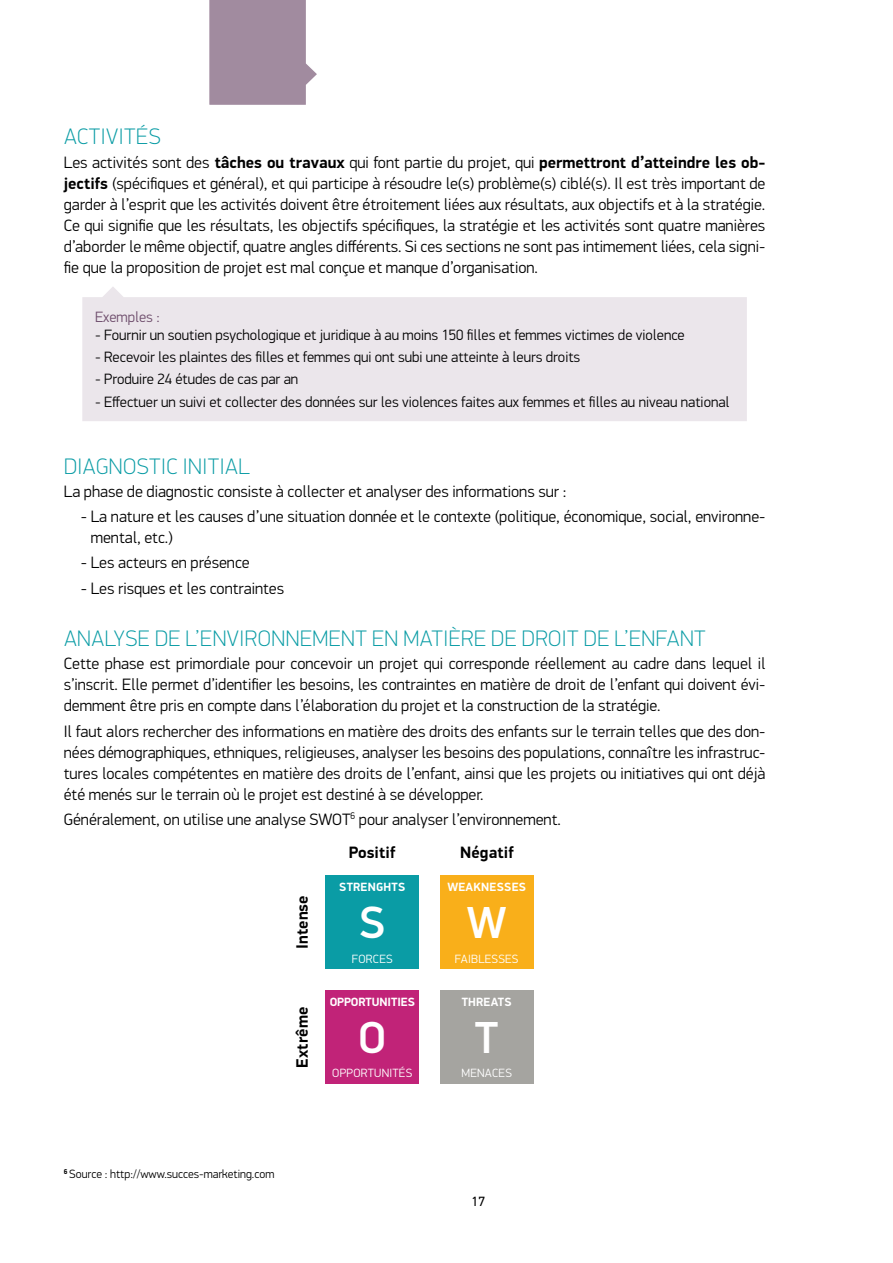
<style>
.page{position:relative;width:893px;height:1263px;background:#fff}
.page>*{position:absolute;margin:0;border:0;box-sizing:border-box;transform-origin:0 0}
.t1{font:500 45px "PF Din Display Pro";color:#fff}
.t2{font:100 22.5px "PF Din Display Pro";letter-spacing:.02em;color:#0a9ca5}
.t3{font:300 16.5px/21px "PF Din Display Pro";color:#000;text-align:justify}
.t4{font:700 16.5px "PF Din Display Pro";letter-spacing:.01em;color:#000}
.t5{font:300 15px "PF Din Display Pro";color:#000}
.t6{font:300 15px "PF Din Display Pro";color:#6d4c6b}
.t7{font:13.5px "PF Din Display Pro";color:#000}
.t8{font:300 12px "PF Din Display Pro";color:#000}
.t9{font:300 12px "PF Din Display Pro";letter-spacing:.02em;color:#fff}
.t10{font:700 12px "PF Din Display Pro";letter-spacing:.02em;color:#fff}
.t11{font:700 12px "PF Din Display Pro";letter-spacing:-.005em;color:#fff}
.s1{font-weight:700}
</style>
<div class="page">
<svg style="left:209px;top:0;width:108px;height:105px"></svg>
<svg style="left:82px;top:287px;width:665px;height:134px;fill:#ebe6eb"></svg>
<div style="left:325px;top:875px;width:94px;height:94px;background:#0a9ca5"></div>
<div style="left:325px;top:990px;width:94px;height:94px;background:#c12378"></div>
<div style="left:440px;top:875px;width:94px;height:94px;background:#f9af1a"></div>
<div style="left:440px;top:990px;width:94px;height:94px;background:#a5a4a0"></div>
<h2 class="t2" style="left:64px;top:124px;width:98px">ACTIVITÉS</h2>
<p class="t3" style="left:64px;top:152px;width:703px">Les activités sont des <span class="s1">tâches ou travaux</span> qui font partie du projet, qui <span class="s1">permettront d’atteindre les ob&shy;jectifs</span> (spécifiques et général), et qui participe à résoudre le(s) problème(s) ciblé(s). Il est très important de garder à l’esprit que les activités doivent être étroitement liées aux résultats, aux objectifs et à la stratégie.<br>Ce qui signifie que les résultats, les objectifs spécifiques, la stratégie et les activités sont quatre manières d’aborder le même objectif, quatre angles différents. Si ces sections ne sont pas intimement liées, cela signi&shy;fie que la proposition de projet est mal conçue et manque d’organisation.</p>
<p class="t6" style="left:95px;top:308px;width:66px">Exemples :</p>
<p class="t5" style="left:95px;top:326px;width:591px">- Fournir un soutien psychologique et juridique à au moins 150 filles et femmes victimes de violence</p>
<p class="t5" style="left:95px;top:348px;width:487px">- Recevoir les plaintes des filles et femmes qui ont subi une atteinte à leurs droits</p>
<p class="t5" style="left:95px;top:371px;width:205px">- Produire 24 études de cas par an</p>
<p class="t5" style="left:95px;top:393px;width:636px">- Effectuer un suivi et collecter des données sur les violences faites aux femmes et filles au niveau national</p>
<h2 class="t2" style="left:64px;top:453px;width:187px">DIAGNOSTIC INITIAL</h2>
<p class="t3" style="left:64px;top:481px;width:504px">La phase de diagnostic consiste à collecter et analyser des informations sur :</p>
<p class="t3" style="left:91px;top:506px;width:676px;text-indent:-10px">- La nature et les causes d’une situation donnée et le contexte (politique, économique, social, environne&shy;mental, etc.)</p>
<p class="t3" style="left:81px;top:552px;width:171px">- Les acteurs en présence</p>
<p class="t3" style="left:81px;top:578px;width:205px">- Les risques et les contraintes</p>
<h2 class="t2" style="left:64px;top:625px;width:643px">ANALYSE DE L’ENVIRONNEMENT EN MATIÈRE DE DROIT DE L’ENFANT</h2>
<p class="t3" style="left:64px;top:653px;width:703px">Cette phase est primordiale pour concevoir un projet qui corresponde réellement au cadre dans lequel il s’inscrit. Elle permet d’identifier les besoins, les contraintes en matière de droit de l’enfant qui doivent évi&shy;demment être pris en compte dans l’élaboration du projet et la construction de la stratégie.</p>
<p class="t3" style="left:64px;top:721px;width:703px">Il faut alors rechercher des informations en matière des droits des enfants sur le terrain telles que des don&shy;nées démographiques, ethniques, religieuses, analyser les besoins des populations, connaître les infrastruc&shy;tures locales compétentes en matière des droits de l’enfant, ainsi que les projets ou initiatives qui ont déjà été menés sur le terrain où le projet est destiné à se développer.</p>
<p class="t3" style="left:64px;top:809px;width:498px">Généralement, on utilise une analyse SWOT<sup>6</sup> pour analyser l’environnement.</p>
<p class="t4" style="left:292px;top:949px;width:56px;rotate:-90deg">Intense</p>
<p class="t4" style="left:292px;top:1068px;width:63px;rotate:-90deg">Extrême</p>
<p class="t4" style="left:349px;top:842px;width:48px">Positif</p>
<p class="t10" style="left:339px;top:880px;width:68px">STRENGHTS</p>
<h1 class="t1" style="left:359px;top:896px;width:27px">S</h1>
<p class="t9" style="left:352px;top:951px;width:42px">FORCES</p>
<p class="t11" style="left:330px;top:995px;width:87px">OPPORTUNITIES</p>
<h1 class="t1" style="left:358px;top:1011px;width:30px">O</h1>
<p class="t9" style="left:332px;top:1066px;width:82px">OPPORTUNITÉS</p>
<p class="t4" style="left:460px;top:842px;width:55px">Négatif</p>
<p class="t10" style="left:447px;top:880px;width:80px">WEAKNESSES</p>
<h1 class="t1" style="left:467px;top:896px;width:41px">W</h1>
<p class="t9" style="left:455px;top:951px;width:65px">FAIBLESSES</p>
<p class="t10" style="left:462px;top:995px;width:51px">THREATS</p>
<h1 class="t1" style="left:475px;top:1011px;width:25px">T</h1>
<p class="t9" style="left:461px;top:1066px;width:52px">MENACES</p>
<p class="t8" style="left:64px;top:1167px;width:212px"><sup>6</sup> Source : http://www.succes-marketing.com</p>
<p class="t7" style="left:472px;top:1193px;width:15px">17</p>
</div>
